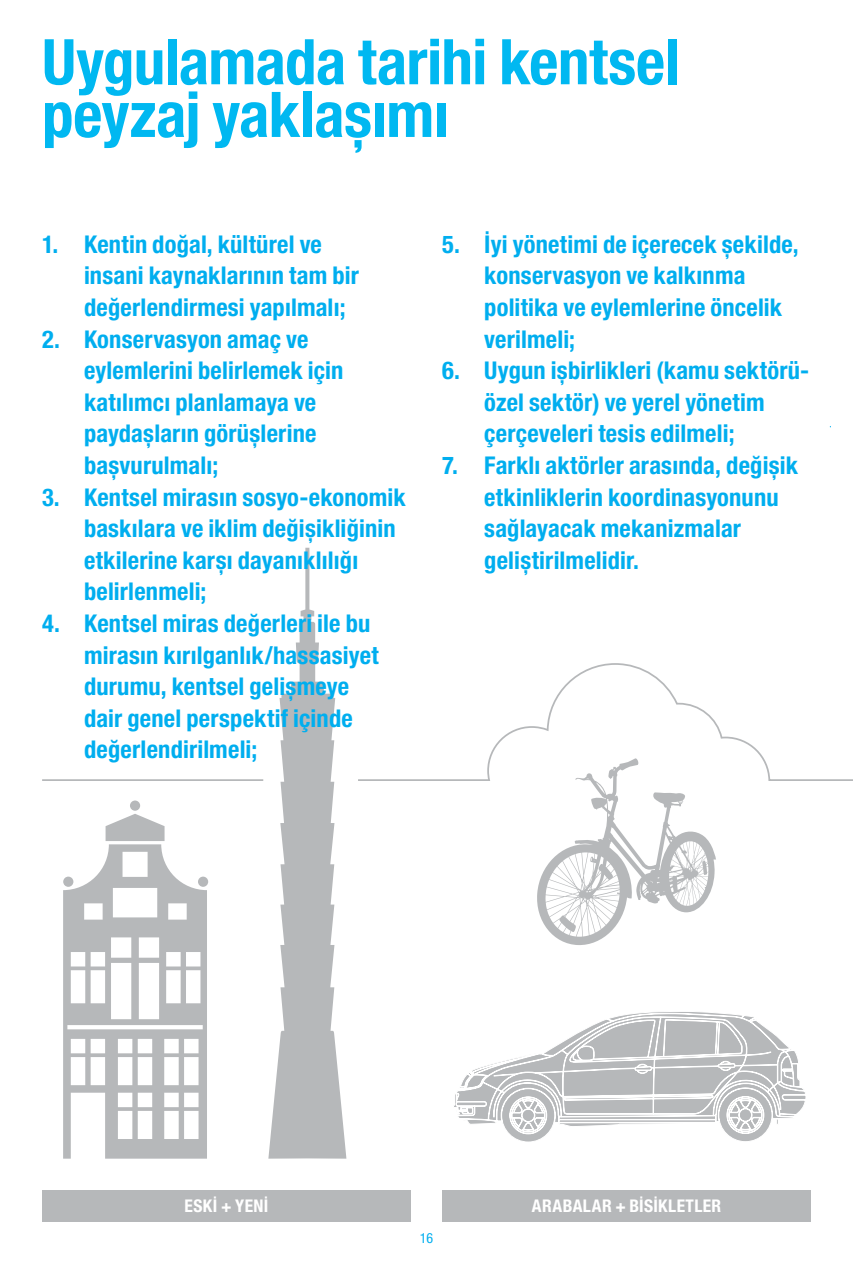
<style>
.page{position:relative;width:853px;height:1264px;background:#fff}
.page>*{position:absolute;margin:0;border:0;box-sizing:border-box;transform-origin:0 0}
.t1{font:700 condensed 63px/52.7px "Helvetica Neue LT Pro";letter-spacing:-.01em;color:#00b8f1}
.t2{font:700 condensed 24.5px/31.5px "Helvetica Neue LT Pro";letter-spacing:.005em;color:#00aeef}
.t3{font:700 condensed 17.5px "Helvetica Neue LT Pro";letter-spacing:.02em;color:#fff}
.t4{font:condensed 14px "Helvetica Neue LT Pro";color:#00aeef}
</style>
<div class="page">
<div style="left:42px;top:1190px;width:369px;height:31px;background:#b6b8ba"></div>
<div style="left:442px;top:1190px;width:369px;height:31px;background:#b6b8ba"></div>
<svg style="left:358px;top:663px;width:495px;height:118px"></svg>
<svg style="left:63px;top:844px;width:144px;height:314px;fill:#bbbdbf"></svg>
<svg style="left:106px;top:814px;width:59px;height:27px"></svg>
<div style="left:63px;top:876px;width:10px;height:10px;background:#b6b8ba;border-radius:50%"></div>
<div style="left:198px;top:876px;width:10px;height:10px;background:#b6b8ba;border-radius:50%"></div>
<div style="left:130px;top:800px;width:10px;height:10px;background:#b6b8ba;border-radius:50%"></div>
<svg style="left:268px;top:548px;width:78px;height:610px;fill:#b6b8ba"></svg>
<svg style="left:454px;top:1012px;width:352px;height:130px"></svg>
<svg style="left:535px;top:758px;width:181px;height:187px"></svg>
<hr style="left:42px;top:779px;width:221px;height:2px;background:#b6b8ba">
<h1 class="t1" style="left:42px;top:35px;width:639px">Uygulamada tarihi kentsel peyzaj yaklaşımı</h1>
<p class="t2" style="left:84px;top:228px;width:276px;text-indent:-42px">1. Kentin doğal, kültürel ve insani kaynaklarının tam bir değerlendirmesi yapılmalı;</p>
<p class="t2" style="left:84px;top:323px;width:261px;text-indent:-42px">2. Konservasyon amaç ve eylemlerini belirlemek için katılımcı planlamaya ve paydaşların görüşlerine başvurulmalı;</p>
<p class="t2" style="left:84px;top:481px;width:323px;text-indent:-42px">3. Kentsel mirasın sosyo-ekonomik baskılara ve iklim değişikliğinin etkilerine karşı dayanıklılığı belirlenmeli;</p>
<p class="t2" style="left:84px;top:607px;width:296px;text-indent:-42px">4. Kentsel miras değerleri ile bu mirasın kırılganlık/hassasiyet durumu, kentsel gelişmeye dair genel perspektif içinde değerlendirilmeli;</p>
<p class="t2" style="left:484px;top:228px;width:316px;text-indent:-42px">5. İyi yönetimi de içerecek şekilde, konservasyon ve kalkınma politika ve eylemlerine öncelik verilmeli;</p>
<p class="t2" style="left:484px;top:354px;width:327px;text-indent:-42px">6. Uygun işbirlikleri (kamu sektörü&shy;özel sektör) ve yerel yönetim çerçeveleri tesis edilmeli;</p>
<p class="t2" style="left:484px;top:449px;width:315px;text-indent:-42px">7. Farklı aktörler arasında, değişik etkinliklerin koordinasyonunu sağlayacak mekanizmalar geliştirilmelidir.</p>
<p class="t3" style="left:185px;top:1195px;width:85px">ESKİ + YENİ</p>
<p class="t3" style="left:532px;top:1195px;width:191px">ARABALAR + BİSİKLETLER</p>
<p class="t4" style="left:420px;top:1229px;width:15px">16</p>
</div>
